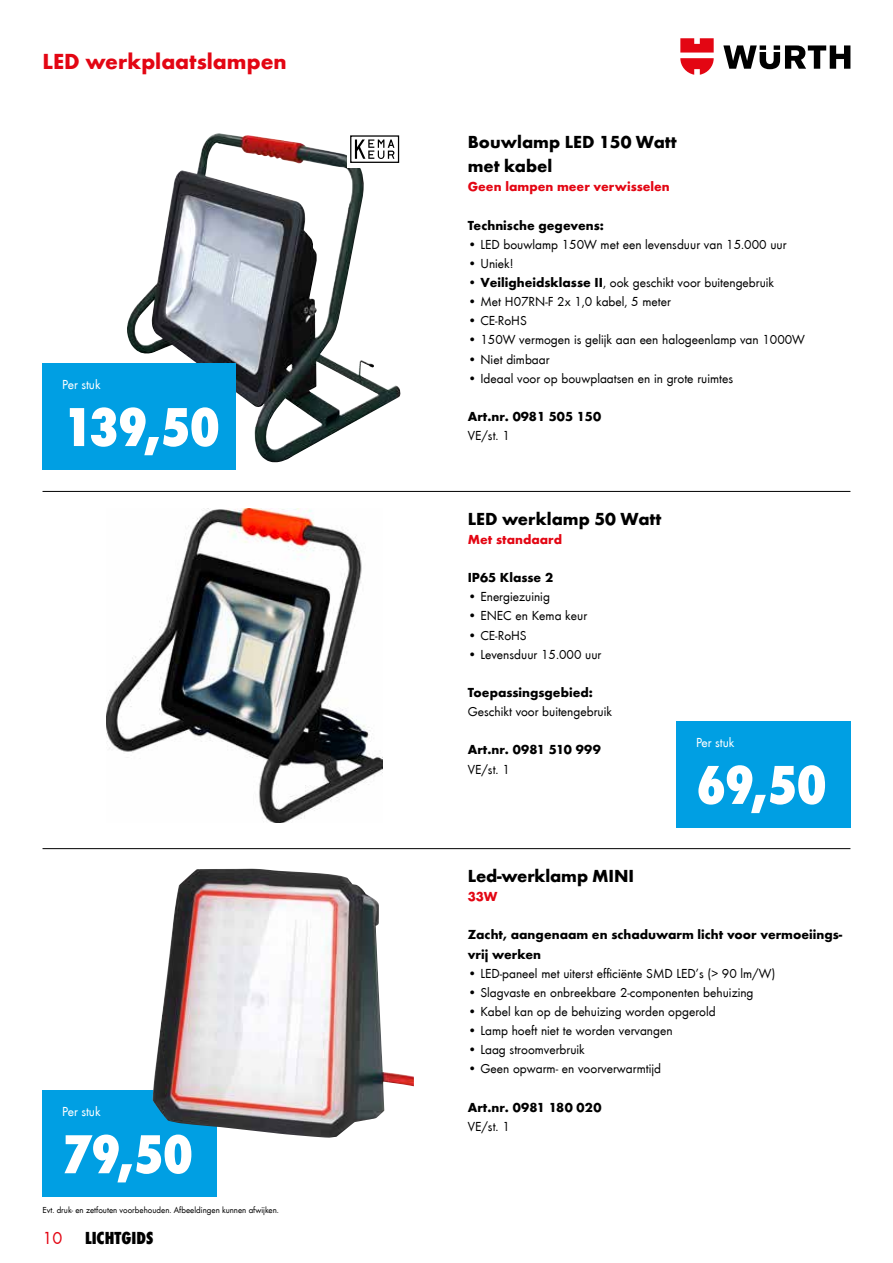
<style>
.page{position:relative;width:893px;height:1263px;background:#fff}
.page>*{position:absolute;margin:0;border:0;box-sizing:border-box;transform-origin:0 0}
.t1{font:57px "Wuerth Extra Bold Cond Caps";letter-spacing:-.025em;color:#fff}
.t2{font:700 22.5px "Wuerth";color:#e30613}
.t3{font:700 18px/24.5px "Wuerth";color:#000}
.t4{font:800 condensed 18px "Wuerth";color:#000}
.t5{font:18px "Wuerth";color:#e30613}
.t6{font:13.5px "Wuerth";color:#000}
.t7{font:700 13.5px/19.2px "Wuerth";color:#000}
.t8{font:700 13.5px "Wuerth";color:#e30613}
.t9{font:13.5px "Wuerth";color:#fff}
.t10{font:9px "Wuerth";color:#000}
.s1{font-weight:700}
</style>
<div class="page">
<svg style="left:723px;top:45px;width:127px;height:24px"></svg>
<svg style="left:680px;top:38px;width:34px;height:37px"></svg>
<img style="left:124px;top:133px;width:277px;height:330px">
<div style="left:347px;top:132px;width:55px;height:36px;background:#fff"></div>
<svg style="left:355px;top:139px;width:39px;height:20px"></svg>
<div style="left:350px;top:135px;width:49px;height:28px;border:1px solid #000"></div>
<div style="left:43px;top:364px;width:193px;height:106px;background:#009fe3"></div>
<hr style="left:43px;top:491px;width:807px;height:1px;background:#000">
<div style="left:676px;top:721px;width:175px;height:107px;background:#009fe3"></div>
<img style="left:106px;top:509px;width:277px;height:314px">
<hr style="left:43px;top:848px;width:807px;height:1px;background:#000">
<div style="left:43px;top:1091px;width:174px;height:106px;background:#009fe3"></div>
<img style="left:152px;top:869px;width:262px;height:269px">
<h2 class="t2" style="left:43px;top:45px;width:246px">LED werkplaatslampen</h2>
<p class="t9" style="left:62px;top:375px;width:40px">Per stuk</p>
<h1 class="t1" style="left:62px;top:387px;width:159px">139,50</h1>
<p class="t9" style="left:62px;top:1102px;width:40px">Per stuk</p>
<h1 class="t1" style="left:62px;top:1114px;width:132px">79,50</h1>
<p class="t10" style="left:43px;top:1204px;width:238px">Evt. druk- en zetfouten voorbehouden. Afbeeldingen kunnen afwijken.</p>
<h3 class="t5" style="left:43px;top:1225px;width:21px">10</h3>
<h3 class="t4" style="left:85px;top:1225px;width:70px">LICHTGIDS</h3>
<h3 class="t3" style="left:468px;top:128px;width:211px">Bouwlamp LED 150 Watt met kabel</h3>
<p class="t8" style="left:468px;top:177px;width:204px">Geen lampen meer verwisselen</p>
<p class="t7" style="left:468px;top:215px;width:138px">Technische gegevens:</p>
<p class="t6" style="left:468px;top:235px;width:320px">• LED bouwlamp 150W met een levensduur van 15.000 uur</p>
<p class="t6" style="left:468px;top:254px;width:47px">• Uniek!</p>
<p class="t6" style="left:468px;top:273px;width:308px">• <span class="s1">Veiligheidsklasse II</span>, ook geschikt voor buitengebruik</p>
<p class="t6" style="left:468px;top:293px;width:205px">• Met H07RN-F 2x 1,0 kabel, 5 meter</p>
<p class="t6" style="left:468px;top:312px;width:61px">• CE-RoHS</p>
<p class="t6" style="left:468px;top:331px;width:339px">• 150W vermogen is gelijk aan een halogeenlamp van 1000W</p>
<p class="t6" style="left:468px;top:350px;width:83px">• Niet dimbaar</p>
<p class="t6" style="left:468px;top:369px;width:267px">• Ideaal voor op bouwplaatsen en in grote ruimtes</p>
<p class="t7" style="left:468px;top:406px;width:135px">Art.nr. 0981 505 150</p>
<p class="t6" style="left:468px;top:426px;width:44px">VE/st. 1</p>
<h3 class="t3" style="left:468px;top:505px;width:195px">LED werklamp 50 Watt</h3>
<p class="t8" style="left:468px;top:529px;width:96px">Met standaard</p>
<p class="t7" style="left:468px;top:567px;width:87px">IP65 Klasse 2</p>
<p class="t6" style="left:468px;top:588px;width:84px">• Energiezuinig</p>
<p class="t6" style="left:468px;top:607px;width:121px">• ENEC en Kema keur</p>
<p class="t6" style="left:468px;top:626px;width:61px">• CE-RoHS</p>
<p class="t6" style="left:468px;top:645px;width:135px">• Levensduur 15.000 uur</p>
<p class="t7" style="left:468px;top:682px;width:127px">Toepassingsgebied:</p>
<p class="t6" style="left:468px;top:702px;width:146px">Geschikt voor buitengebruik</p>
<p class="t7" style="left:468px;top:739px;width:135px">Art.nr. 0981 510 999</p>
<p class="t6" style="left:468px;top:760px;width:44px">VE/st. 1</p>
<p class="t9" style="left:696px;top:733px;width:40px">Per stuk</p>
<h1 class="t1" style="left:696px;top:745px;width:132px">69,50</h1>
<h3 class="t3" style="left:468px;top:862px;width:168px">Led-werklamp MINI</h3>
<p class="t8" style="left:468px;top:887px;width:31px">33W</p>
<p class="t7" style="left:468px;top:924px;width:376px">Zacht, aangenaam en schaduwarm licht voor vermoeiings&shy;vrij werken</p>
<p class="t6" style="left:468px;top:964px;width:309px">• LED-paneel met uiterst efficiënte SMD LED’s (&gt; 90 lm/W)</p>
<p class="t6" style="left:468px;top:983px;width:287px">• Slagvaste en onbreekbare 2-componenten behuizing</p>
<p class="t6" style="left:468px;top:1002px;width:249px">• Kabel kan op de behuizing worden opgerold</p>
<p class="t6" style="left:468px;top:1021px;width:206px">• Lamp hoeft niet te worden vervangen</p>
<p class="t6" style="left:468px;top:1040px;width:119px">• Laag stroomverbruik</p>
<p class="t6" style="left:468px;top:1059px;width:195px">• Geen opwarm- en voorverwarmtijd</p>
<p class="t7" style="left:468px;top:1096px;width:135px">Art.nr. 0981 180 020</p>
<p class="t6" style="left:468px;top:1117px;width:44px">VE/st. 1</p>
</div>
